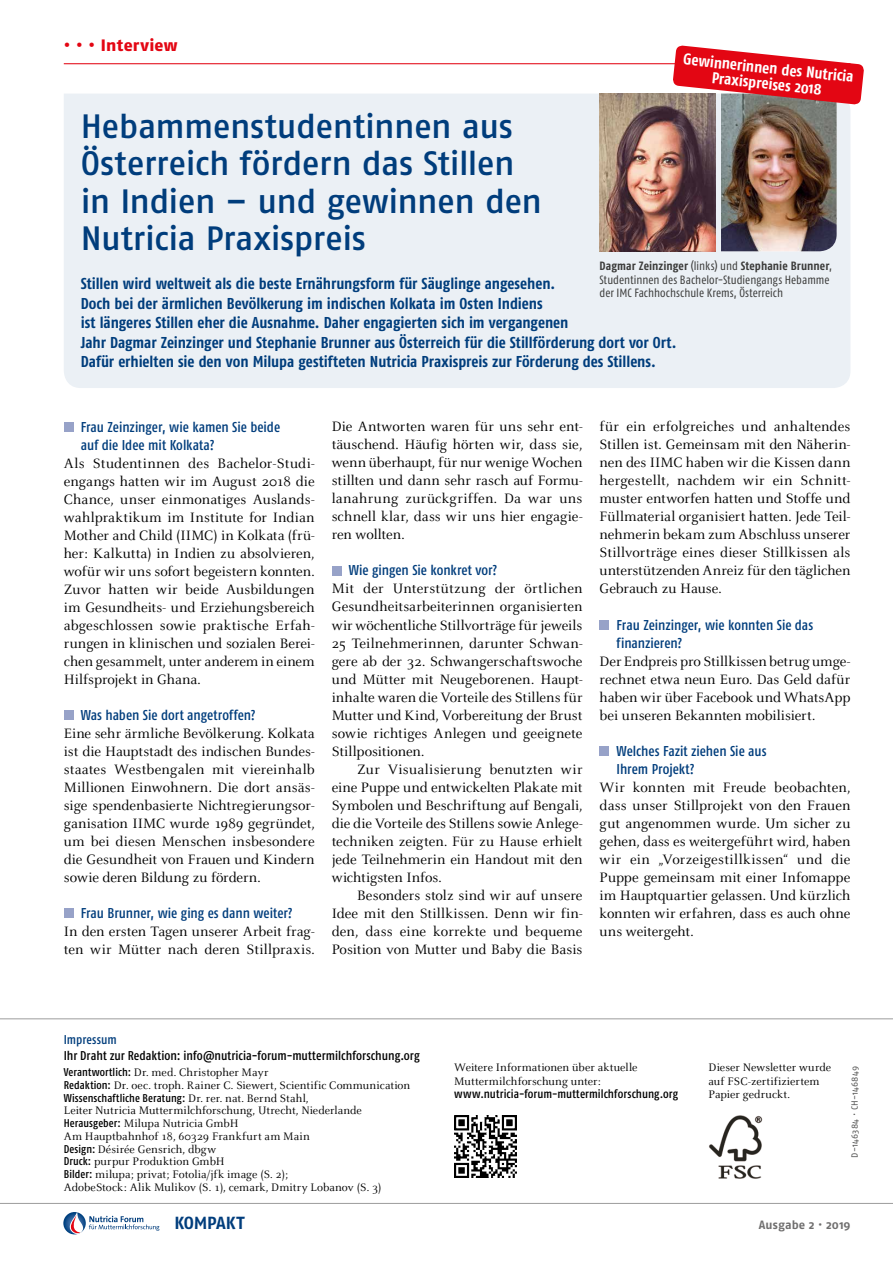
<style>
.page{position:relative;width:893px;height:1263px;background:#fff}
.page>*{position:absolute;margin:0;border:0;box-sizing:border-box;transform-origin:0 0}
.t1{font:33.75px/37.5px "Fago No Med";letter-spacing:-.02em;color:#003d7c}
.t2{font:700 17.55px "Fago No";letter-spacing:-.015em;color:#003d7c}
.t3{font:16.5px "Fago No Exb";letter-spacing:.02em;color:#e30613}
.t4{font:700 15.75px/19.5px "Fago Co";letter-spacing:-.005em;color:#003d7c}
.t5{font:700 15.75px/15.8px "Fago Co";color:#fff;text-align:center}
.t6{font:15px/18px "Celeste";letter-spacing:-.005em;color:#000;text-align:justify}
.t7{font:14.25px/18px "Fago Co Med";letter-spacing:-.005em;color:#003d7c}
.t8{font:12.75px "Fago Co Med";letter-spacing:.005em;color:#000}
.t9{font:12.75px "Fago Co Med";color:#003d7c}
.t10{font:12px/12.8px "Celeste";letter-spacing:.005em;color:#000}
.t11{font:12px/13.5px "Fago Co";letter-spacing:.005em;color:#3c3c3b}
.t12{font:12px "Fago Co Med";letter-spacing:.005em;color:#000}
.t13{font:700 12px "Fago No";letter-spacing:.005em;color:#706f6f}
.t14{font:11.25px "Fago Co Med";letter-spacing:.01em;color:#000}
.t15{font:9px "Fago No";letter-spacing:.025em;color:#575756}
.s1{font-weight:700}
.s2{font-family:"Fago Co Med";font-size:11.25px}
.s3{font-family:"Celeste";font-size:12px}
</style>
<div class="page">
<svg style="left:63px;top:1212px;width:23px;height:22px"></svg>
<svg style="left:69px;top:1212px;width:14px;height:22px"></svg>
<svg style="left:89px;top:1216px;width:70px;height:15px"></svg>
<hr style="left:0;top:1203px;width:893px;height:1px;background:#000">
<hr style="left:0;top:1018px;width:893px;height:1px;background:#000">
<div style="left:64px;top:422px;width:10px;height:10px;background:#97a2c8"></div>
<div style="left:64px;top:710px;width:10px;height:10px;background:#97a2c8"></div>
<div style="left:64px;top:908px;width:10px;height:10px;background:#97a2c8"></div>
<div style="left:332px;top:566px;width:9px;height:9px;background:#97a2c8"></div>
<div style="left:600px;top:620px;width:9px;height:9px;background:#97a2c8"></div>
<div style="left:600px;top:746px;width:9px;height:9px;background:#97a2c8"></div>
<img style="left:454px;top:1115px;width:63px;height:63px">
<img style="left:709px;top:1115px;width:54px;height:64px">
<hr style="left:64px;top:63px;width:786px;height:1px;background:#e30613">
<div style="left:64px;top:94px;width:786px;height:294px;background:#ebf0f5"></div>
<img style="left:600px;top:94px;width:72px;height:157px">
<img style="left:672px;top:45px;width:192px;height:206px">
<p class="t3" style="left:64px;top:36px;width:115px">• • • Interview</p>
<p class="t5" style="left:684px;top:51px;width:173px;rotate:6deg">Gewinnerinnen des Nutricia<br>Praxispreises 2018</p>
<h1 class="t1" style="left:81px;top:107px;width:463px">Hebammenstudentinnen aus<br>Österreich fördern das Stillen in Indien – und gewinnen den<br>Nutricia Praxispreis</h1>
<p class="t4" style="left:81px;top:274px;width:597px">Stillen wird weltweit als die beste Ernährungsform für Säuglinge angesehen.<br>Doch bei der ärmlichen Bevölkerung im indischen Kolkata im Osten Indiens<br>ist längeres Stillen eher die Ausnahme. Daher engagierten sich im vergangenen<br>Jahr Dagmar Zeinzinger und Stephanie Brunner aus Österreich für die Stillförderung dort vor Ort.<br>Dafür erhielten sie den von Milupa gestifteten Nutricia Praxispreis zur Förderung des Stillens.</p>
<p class="t11" style="left:600px;top:259px;width:234px"><span class="s1">Dagmar Zeinzinger</span> (links) und <span class="s1">Stephanie Brunner</span>,<br>Studentinnen des Bachelor-Studiengangs Hebamme der IMC Fachhochschule Krems, Österreich</p>
<p class="t7" style="left:81px;top:418px;width:201px">Frau Zeinzinger, wie kamen Sie beide auf die Idee mit Kolkata?</p>
<p class="t6" style="left:64px;top:455px;width:252px">Als Studentinnen des Bachelor-Studi&shy;engangs hatten wir im August 2018 die Chance, unser einmonatiges Auslands&shy;wahlpraktikum im Institute for Indian Mother and Child (IIMC) in Kolkata (frü&shy;her: Kalkutta) in Indien zu absolvieren, wofür wir uns sofort begeistern konnten.<br>Zuvor hatten wir beide Ausbildungen im Gesundheits- und Erziehungsbereich abgeschlossen sowie praktische Erfah&shy;rungen in klinischen und sozialen Berei&shy;chen gesammelt, unter anderem in einem Hilfsprojekt in Ghana.</p>
<p class="t7" style="left:81px;top:706px;width:176px">Was haben Sie dort angetroffen?</p>
<p class="t6" style="left:64px;top:725px;width:252px">Eine sehr ärmliche Bevölkerung. Kolkata ist die Hauptstadt des indischen Bundes&shy;staates Westbengalen mit viereinhalb Millionen Einwohnern. Die dort ansäs&shy;sige spendenbasierte Nichtregierungsor&shy;ganisation IIMC wurde 1989 gegründet, um bei diesen Menschen insbesondere die Gesundheit von Frauen und Kindern sowie deren Bildung zu fördern.</p>
<p class="t7" style="left:81px;top:904px;width:213px">Frau Brunner, wie ging es dann weiter?</p>
<p class="t6" style="left:64px;top:923px;width:252px">In den ersten Tagen unserer Arbeit frag&shy;ten wir Mütter nach deren Stillpraxis.</p>
<p class="t6" style="left:332px;top:418px;width:252px">Die Antworten waren für uns sehr ent&shy;täuschend. Häufig hörten wir, dass sie, wenn überhaupt, für nur wenige Wochen stillten und dann sehr rasch auf Formu&shy;lanahrung zurückgriffen. Da war uns schnell klar, dass wir uns hier engagie&shy;ren wollten.</p>
<p class="t7" style="left:349px;top:561px;width:150px">Wie gingen Sie konkret vor?</p>
<p class="t6" style="left:332px;top:580px;width:252px">Mit der Unterstützung der örtlichen Gesundheitsarbeiterinnen organisierten wir wöchentliche Stillvorträge für jeweils 25 Teilnehmerinnen, darunter Schwan&shy;gere ab der 32. Schwangerschaftswoche und Mütter mit Neugeborenen. Haupt&shy;inhalte waren die Vorteile des Stillens für Mutter und Kind, Vorbereitung der Brust sowie richtiges Anlegen und geeignete Stillpositionen.</p>
<p class="t6" style="left:332px;top:760px;width:252px;text-indent:26px">Zur Visualisierung benutzten wir eine Puppe und entwickelten Plakate mit Symbolen und Beschriftung auf Bengali, die die Vorteile des Stillens sowie Anlege&shy;techniken zeigten. Für zu Hause erhielt jede Teilnehmerin ein Handout mit den wichtigsten Infos.</p>
<p class="t6" style="left:332px;top:886px;width:252px;text-indent:26px">Besonders stolz sind wir auf unsere Idee mit den Stillkissen. Denn wir fin&shy;den, dass eine korrekte und bequeme Position von Mutter und Baby die Basis</p>
<p class="t6" style="left:600px;top:418px;width:252px">für ein erfolgreiches und anhaltendes Stillen ist. Gemeinsam mit den Näherin&shy;nen des IIMC haben wir die Kissen dann hergestellt, nachdem wir ein Schnitt&shy;muster entworfen hatten und Stoffe und Füllmaterial organisiert hatten. Jede Teil&shy;nehmerin bekam zum Abschluss unserer Stillvorträge eines dieser Stillkissen als unterstützenden Anreiz für den täglichen Gebrauch zu Hause.</p>
<p class="t7" style="left:617px;top:615px;width:198px">Frau Zeinzinger, wie konnten Sie das finanzieren?</p>
<p class="t6" style="left:600px;top:652px;width:252px">Der Endpreis pro Stillkissen betrug umge&shy;rechnet etwa neun Euro. Das Geld dafür haben wir über Facebook und WhatsApp bei unseren Bekannten mobilisiert.</p>
<p class="t7" style="left:617px;top:741px;width:151px">Welches Fazit ziehen Sie aus<br>Ihrem Projekt?</p>
<p class="t6" style="left:600px;top:778px;width:252px">Wir konnten mit Freude beobachten, dass unser Stillprojekt von den Frauen gut angenommen wurde. Um sicher zu gehen, dass es weitergeführt wird, haben wir ein „Vorzeigestillkissen“ und die Puppe gemeinsam mit einer Infomappe im Hauptquartier gelassen. Und kürzlich konnten wir erfahren, dass es auch ohne uns weitergeht.</p>
<p class="t9" style="left:64px;top:1032px;width:54px">Impressum</p>
<p class="t8" style="left:64px;top:1048px;width:358px">Ihr Draht zur Redaktion: info@nutricia-forum-muttermilchforschung.org</p>
<p class="t10" style="left:64px;top:1066px;width:348px"><span class="s2">Verantwortlich:</span> Dr. med. Christopher Mayr<br><span class="s2">Redaktion:</span> Dr. oec. troph. Rainer C. Siewert, Scientific Communication</p>
<p class="t14" style="left:64px;top:1091px;width:246px">Wissenschaftliche Beratung: <span class="s3">Dr. rer. nat. Bernd Stahl,</span></p>
<p class="t10" style="left:64px;top:1104px;width:319px">Leiter Nutricia Muttermilchforschung, Utrecht, Niederlande <span class="s2">Herausgeber:</span> Milupa Nutricia GmbH<br>Am Hauptbahnhof 18, 60329 Frankfurt am Main<br><span class="s2">Design:</span> Désirée Gensrich, dbgw<br><span class="s2">Druck:</span> purpur Produktion GmbH<br><span class="s2">Bilder:</span> milupa; privat; Fotolia/jfk image (S. 2);<br>AdobeStock: Alik Mulikov (S. 1), cemark, Dmitry Lobanov (S. 3)</p>
<p class="t10" style="left:454px;top:1061px;width:185px;line-height:13.5px">Weitere Informationen über aktuelle<br>Muttermilchforschung unter:</p>
<p class="t12" style="left:454px;top:1087px;width:225px">www.nutricia-forum-muttermilchforschung.org</p>
<p class="t10" style="left:709px;top:1061px;width:124px;line-height:13.5px">Dieser Newsletter wurde auf FSC-zertifiziertem<br>Papier gedruckt.</p>
<p class="t15" style="left:849px;top:1158px;width:93px;rotate:-90deg">D-146384 · CH-146849</p>
<p class="t2" style="left:174px;top:1212px;width:72px">KOMPAKT</p>
<p class="t13" style="left:759px;top:1218px;width:93px">Ausgabe 2 · 2019</p>
</div>
